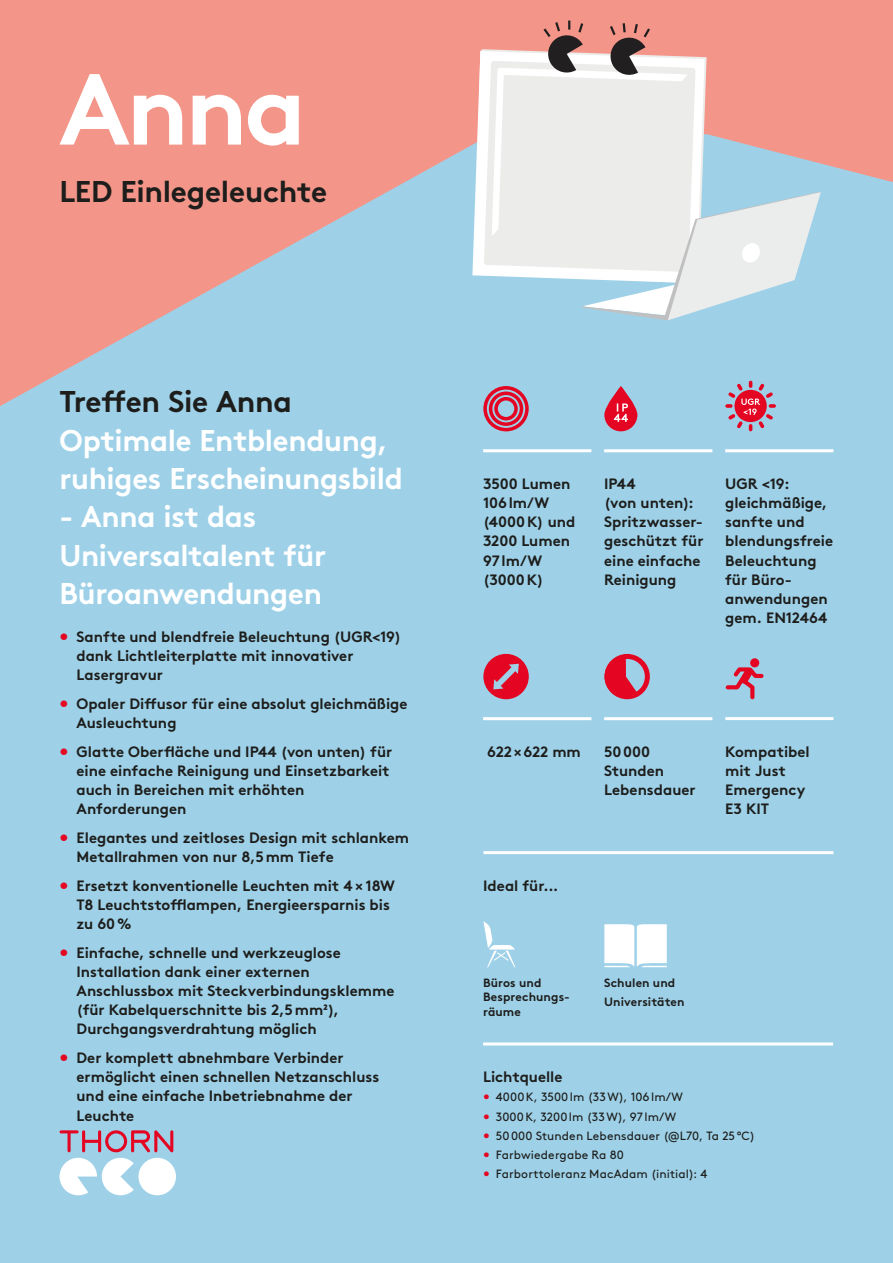
<style>
.page{position:relative;width:893px;height:1263px;background:#9ed1e8}
.page>*{position:absolute;margin:0;border:0;box-sizing:border-box;transform-origin:0 0}
.Titel{font:700 100.65px "Brown";color:#fff}
._02_Subheadline_20pt{font:700 30px/38.2px "Brown";letter-spacing:-.01em;color:#fff}
._02_Subheadline_20pt-2{font:700 30px "Brown";letter-spacing:-.01em;color:#1d1d1b}
._03_Headline_bold_10{font:700 15px/19.2px "Brown";color:#1d1d1b}
._04_Fließtext_regula{font:12px "Brown";letter-spacing:.01em;color:#1d1d1b}
._04_Fließtext_bold_8{font:700 12px/14.9px "Brown";letter-spacing:.005em;color:#1d1d1b}
.s1{color:#1d1d1b}
.s2{color:#e40522}
</style>
<div class="page">
<svg style="left:0;top:0;width:893px;height:406px;fill:#f39689"></svg>
<hr style="left:483px;top:1042px;width:350px;height:3px;background:#fff">
<hr style="left:483px;top:851px;width:350px;height:3px;background:#fff">
<svg style="left:725px;top:381px;width:51px;height:50px"></svg>
<svg style="left:483px;top:386px;width:46px;height:45px"></svg>
<svg style="left:483px;top:654px;width:46px;height:45px"></svg>
<svg style="left:605px;top:655px;width:33px;height:43px"></svg>
<div style="left:604px;top:654px;width:46px;height:45px;border:5px solid #e40522;border-radius:50%"></div>
<svg style="left:483px;top:921px;width:32px;height:46px"></svg>
<svg style="left:604px;top:924px;width:63px;height:43px;background:#f4f9fc"></svg>
<hr style="left:725px;top:449px;width:108px;height:3px;background:#fff">
<hr style="left:604px;top:717px;width:108px;height:3px;background:#fff">
<hr style="left:483px;top:449px;width:108px;height:3px;background:#fff">
<hr style="left:483px;top:717px;width:108px;height:3px;background:#fff">
<hr style="left:604px;top:449px;width:108px;height:3px;background:#fff">
<svg style="left:604px;top:386px;width:33px;height:45px"></svg>
<svg style="left:614px;top:403px;width:14px;height:19px"></svg>
<svg style="left:472px;top:51px;width:12px;height:232px;background:#ece0e0"></svg>
<svg style="left:484px;top:21px;width:337px;height:299px"></svg>
<svg style="left:726px;top:667px;width:38px;height:32px"></svg>
<div style="left:750px;top:658px;width:9px;height:9px;background:#e40522;border-radius:50%"></div>
<hr style="left:725px;top:717px;width:108px;height:3px;background:#fff">
<div style="left:138px;top:1158px;width:38px;height:37px;background:#fff;border-radius:50%"></div>
<svg style="left:60px;top:1130px;width:113px;height:65px"></svg>
<p class="Titel" style="left:60px;top:28px;width:248px">Anna</p>
<p class="_02_Subheadline_20pt-2" style="left:60px;top:167px;width:269px">LED Einlegeleuchte</p>
<p class="_02_Subheadline_20pt" style="left:60px;top:380px;width:345px"><span class="s1">Treffen Sie Anna<br></span>Optimale Entblendung, ruhiges Erscheinungsbild</p>
<p class="_02_Subheadline_20pt" style="left:60px;top:494px;width:268px">- Anna ist das<br>Universaltalent für<br>Büroanwendungen</p>
<p class="_03_Headline_bold_10" style="left:77px;top:626px;width:326px;text-indent:-17px"><span class="s2">•</span> Sanfte und blendfreie Beleuchtung (UGR&lt;19) dank Lichtleiterplatte mit innovativer<br>Lasergravur</p>
<p class="_03_Headline_bold_10" style="left:77px;top:693px;width:332px;text-indent:-17px"><span class="s2">•</span> Opaler Diffusor für eine absolut gleichmäßige<br>Ausleuchtung</p>
<p class="_03_Headline_bold_10" style="left:77px;top:740px;width:317px;text-indent:-17px"><span class="s2">•</span> Glatte Oberfläche und IP44 (von unten) für eine einfache Reinigung und Einsetzbarkeit auch in Bereichen mit erhöhten Anforderungen</p>
<p class="_03_Headline_bold_10" style="left:77px;top:827px;width:334px;text-indent:-17px"><span class="s2">•</span> Elegantes und zeitloses Design mit schlankem<br>Metallrahmen von nur 8,5mm Tiefe</p>
<p class="_03_Headline_bold_10" style="left:77px;top:874px;width:320px;text-indent:-17px"><span class="s2">•</span> Ersetzt konventionelle Leuchten mit 4 × 18W<br>T8 Leuchtstofflampen, Energieersparnis bis zu 60%</p>
<p class="_03_Headline_bold_10" style="left:77px;top:941px;width:320px;text-indent:-17px"><span class="s2">•</span> Einfache, schnelle und werkzeuglose Installation dank einer externen Anschlussbox mit Steckverbindungsklemme (für Kabelquerschnitte bis 2,5mm²), Durchgangsverdrahtung möglich</p>
<p class="_03_Headline_bold_10" style="left:77px;top:1047px;width:304px;text-indent:-17px"><span class="s2">•</span> Der komplett abnehmbare Verbinder ermöglicht einen schnellen Netzanschluss und eine einfache Inbetriebnahme der<br>Leuchte</p>
<p class="_03_Headline_bold_10" style="left:483px;top:473px;width:94px">3500 Lumen<br>106lm/W (4000K) und<br>3200 Lumen<br>97lm/W (3000K)</p>
<p class="_03_Headline_bold_10" style="left:604px;top:473px;width:101px">IP44<br>(von unten):<br>Spritzwasser&shy;geschützt für eine einfache<br>Reinigung</p>
<p class="_03_Headline_bold_10" style="left:725px;top:473px;width:109px">UGR &lt;19: gleichmäßige, sanfte und blendungsfreie<br>Beleuchtung für Büro&shy;anwendungen gem. EN12464</p>
<p class="_03_Headline_bold_10" style="left:487px;top:740px;width:95px">622×622 mm</p>
<p class="_03_Headline_bold_10" style="left:604px;top:740px;width:93px">50000<br>Stunden<br>Lebensdauer</p>
<p class="_03_Headline_bold_10" style="left:483px;top:874px;width:77px">Ideal für...</p>
<p class="_03_Headline_bold_10" style="left:725px;top:740px;width:86px">Kompatibel mit Just<br>Emergency<br>E3 KIT</p>
<p class="_04_Fließtext_bold_8" style="left:483px;top:974px;width:88px">Büros und<br>Besprechungs&shy;räume</p>
<p class="_04_Fließtext_bold_8" style="left:604px;top:974px;width:73px">Schulen und</p>
<p class="_04_Fließtext_bold_8" style="left:604px;top:993px;width:82px">Universitäten</p>
<p class="_03_Headline_bold_10" style="left:483px;top:1066px;width:81px">Lichtquelle</p>
<p class="_04_Fließtext_regula" style="left:483px;top:1088px;width:201px"><span class="s2">•</span> 4000K, 3500lm (33W), 106lm/W</p>
<p class="_04_Fließtext_regula" style="left:483px;top:1107px;width:195px"><span class="s2">•</span> 3000K, 3200lm (33W), 97lm/W</p>
<p class="_04_Fließtext_regula" style="left:483px;top:1126px;width:273px"><span class="s2">•</span> 50000 Stunden Lebensdauer (@L70, Ta 25°C)</p>
<p class="_04_Fließtext_regula" style="left:483px;top:1145px;width:142px"><span class="s2">•</span> Farbwiedergabe Ra 80</p>
<p class="_04_Fließtext_regula" style="left:483px;top:1164px;width:226px"><span class="s2">•</span> Farborttoleranz MacAdam (initial): 4</p>
</div>
